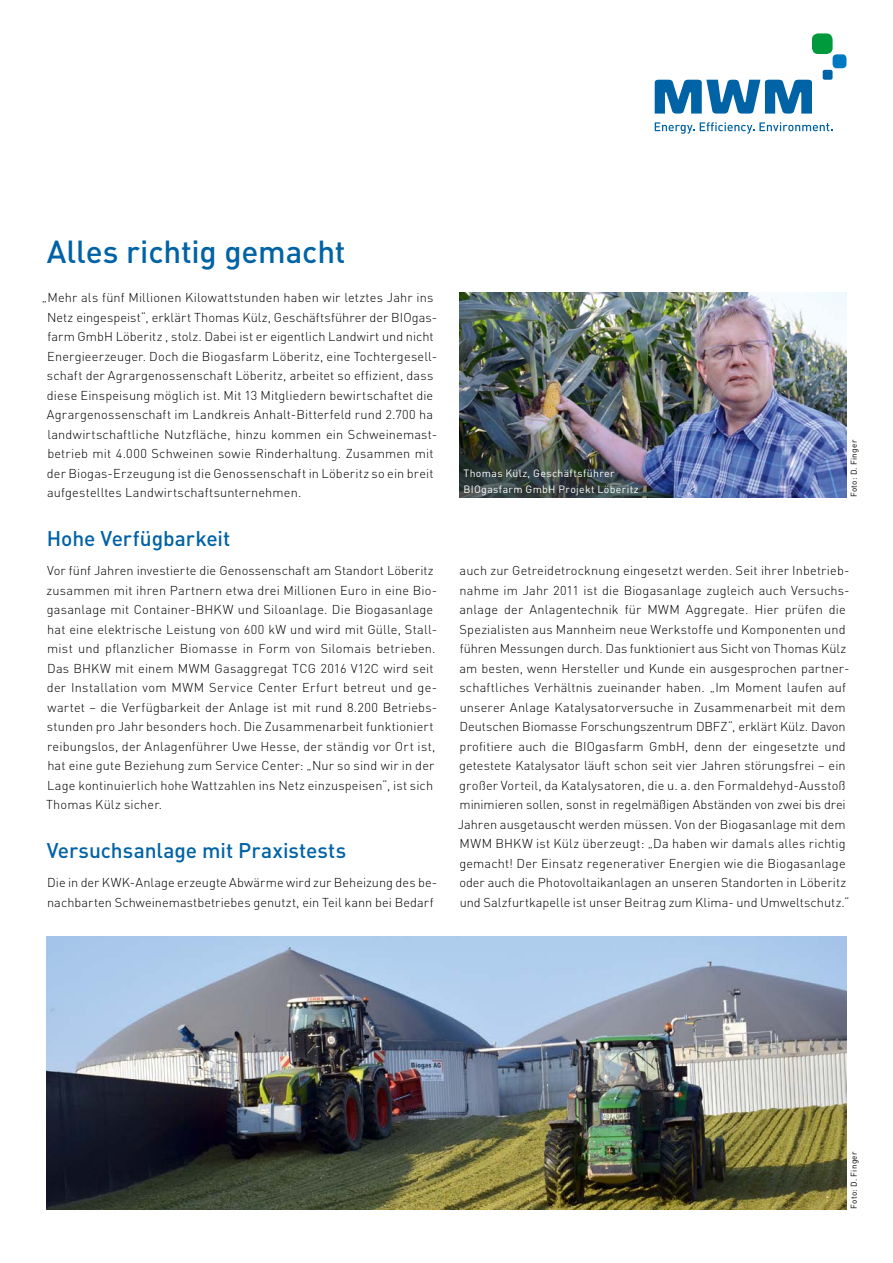
<style>
.page{position:relative;width:893px;height:1263px;background:#fff}
.page>*{position:absolute;margin:0;border:0;box-sizing:border-box;transform-origin:0 0}
.t1{font:500 31.5px "DIN Pro";letter-spacing:-.005em;color:#0063a6}
.t2{font:500 21px "DIN Pro";letter-spacing:-.005em;color:#0063a6}
.t3{font:300 12.75px/19.5px "DIN Pro";letter-spacing:.01em;color:#000}
.t4{font:10.5px/16.5px "DIN Pro";letter-spacing:.035em;color:#fff}
.t5{font:8.25px "DIN Pro";letter-spacing:.035em;color:#000}
</style>
<div class="page">
<svg style="left:655px;top:122px;width:177px;height:12px"></svg>
<svg style="left:655px;top:80px;width:157px;height:34px"></svg>
<div style="left:823px;top:70px;width:10px;height:10px;background:#0063a6;border-radius:2px"></div>
<div style="left:833px;top:54px;width:13px;height:14px;background:#0079c2;border-radius:4px"></div>
<div style="left:812px;top:33px;width:21px;height:21px;background:#009a3c;border-radius:6px"></div>
<img style="left:47px;top:936px;width:799px;height:273px">
<img style="left:459px;top:293px;width:387px;height:204px">
<h1 class="t1" style="left:47px;top:230px;width:300px">Alles richtig gemacht</h1>
<p class="t3" style="left:47px;top:287px;width:392px;text-indent:-5px">„Mehr als fünf Millionen Kilowattstunden haben wir letztes Jahr ins Netz eingespeist“, erklärt Thomas Külz, Geschäftsführer der BIOgas&shy;farm GmbH Löberitz , stolz. Dabei ist er eigentlich Landwirt und nicht Energieerzeuger. Doch die Biogasfarm Löberitz, eine Tochtergesell&shy;schaft der Agrargenossenschaft Löberitz, arbeitet so effizient, dass diese Einspeisung möglich ist. Mit 13 Mitgliedern bewirtschaftet die Agrargenossenschaft im Landkreis Anhalt-Bitterfeld rund 2.700 ha landwirtschaftliche Nutzfläche, hinzu kommen ein Schweinemast&shy;betrieb mit 4.000 Schweinen sowie Rinderhaltung. Zusammen mit der Biogas-Erzeugung ist die Genossenschaft in Löberitz so ein breit aufgestelltes Landwirtschaftsunternehmen.</p>
<h2 class="t2" style="left:47px;top:524px;width:185px">Hohe Verfügbarkeit</h2>
<p class="t3" style="left:46px;top:560px;width:393px">Vor fünf Jahren investierte die Genossenschaft am Standort Löberitz zusammen mit ihren Partnern etwa drei Millionen Euro in eine Bio&shy;gasanlage mit Container-BHKW und Siloanlage. Die Biogasanlage hat eine elektrische Leistung von 600 kW und wird mit Gülle, Stall&shy;mist und pflanzlicher Biomasse in Form von Silomais betrieben.<br>Das BHKW mit einem MWM Gasaggregat TCG 2016 V12C wird seit der Installation vom MWM Service Center Erfurt betreut und ge&shy;wartet – die Verfügbarkeit der Anlage ist mit rund 8.200 Betriebs&shy;stunden pro Jahr besonders hoch. Die Zusammenarbeit funktioniert reibungslos, der Anlagenführer Uwe Hesse, der ständig vor Ort ist, hat eine gute Beziehung zum Service Center: „Nur so sind wir in der Lage kontinuierlich hohe Wattzahlen ins Netz einzuspeisen“, ist sich Thomas Külz sicher.</p>
<h2 class="t2" style="left:47px;top:836px;width:301px">Versuchsanlage mit Praxistests</h2>
<p class="t3" style="left:47px;top:872px;width:392px">Die in der KWK-Anlage erzeugte Abwärme wird zur Beheizung des be&shy;nachbarten Schweinemastbetriebes genutzt, ein Teil kann bei Bedarf</p>
<p class="t4" style="left:463px;top:464px;width:177px">Thomas Külz, Geschäftsführer<br>BIOgasfarm GmbH Projekt Löberitz</p>
<p class="t5" style="left:848px;top:497px;width:59px;rotate:-90deg">Foto: D. Finger</p>
<p class="t3" style="left:458px;top:560px;width:393px">auch zur Getreidetrocknung eingesetzt werden. Seit ihrer Inbetrieb&shy;nahme im Jahr 2011 ist die Biogasanlage zugleich auch Versuchs&shy;anlage der Anlagentechnik für MWM Aggregate. Hier prüfen die Spezialisten aus Mannheim neue Werkstoffe und Komponenten und führen Messungen durch. Das funktioniert aus Sicht von Thomas Külz am besten, wenn Hersteller und Kunde ein ausgesprochen partner&shy;schaftliches Verhältnis zueinander haben. „Im Moment laufen auf unserer Anlage Katalysatorversuche in Zusammenarbeit mit dem Deutschen Biomasse Forschungszentrum DBFZ“, erklärt Külz. Davon profitiere auch die BIOgasfarm GmbH, denn der eingesetzte und getestete Katalysator läuft schon seit vier Jahren störungsfrei – ein großer Vorteil, da Katalysatoren, die u. a. den Formaldehyd-Ausstoß minimieren sollen, sonst in regelmäßigen Abständen von zwei bis drei Jahren ausgetauscht werden müssen. Von der Biogasanlage mit dem MWM BHKW ist Külz überzeugt: „Da haben wir damals alles richtig gemacht! Der Einsatz regenerativer Energien wie die Biogasanlage oder auch die Photovoltaikanlagen an unseren Standorten in Löberitz und Salzfurtkapelle ist unser Beitrag zum Klima- und Umweltschutz.“</p>
<p class="t5" style="left:848px;top:1209px;width:59px;rotate:-90deg">Foto: D. Finger</p>
</div>
